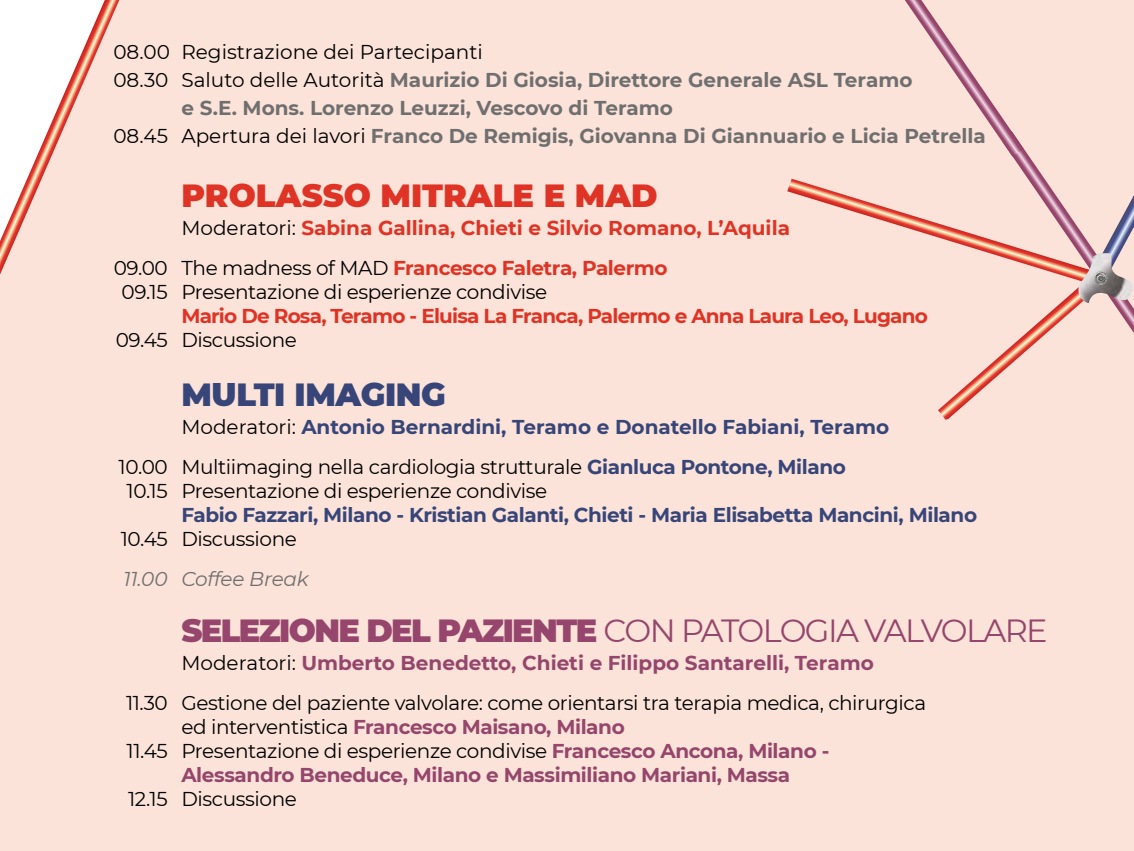
<style>
.page{position:relative;width:1134px;height:851px;background:#fff}
.page>*{position:absolute;margin:0;border:0;box-sizing:border-box;transform-origin:0 0}
.t1{font:32px "Montserrat";letter-spacing:-.05em;color:#96466c}
.t2{font:900 32px "Montserrat";color:#df3425}
.t3{font:900 32px "Montserrat";letter-spacing:-.01em;color:#374578}
.t4{font:20px/40px "Montserrat";letter-spacing:-.02em;color:#000;text-align:center}
.t5{font:700 20px "Montserrat";color:#706f6f}
.t6{font:700 20px/40px "Montserrat";color:#374578}
.t7{font:700 20px/40px "Montserrat";color:#df3425}
.t8{font:700 20px "Montserrat";letter-spacing:-.02em;color:#96466c}
.t9{font:700 20px "Montserrat";letter-spacing:-.02em;color:#374578}
.t10{font:700 20px "Montserrat";letter-spacing:-.025em;color:#df3425}
.t11{font:20px "Montserrat";color:#000}
.t12{font:italic 20px "Montserrat";letter-spacing:-.01em;color:#706f6f}
.s1{font-weight:400;color:#000}
.s2{font-weight:900}
.s3{font-weight:700;color:#96466c}
</style>
<div class="page">
<div style="left:0;top:0;width:1134px;height:850px;background:#fce3d9"></div>
<svg style="left:787px;top:0;width:347px;height:419px"></svg>
<svg style="left:0;top:0;width:119px;height:274px"></svg>
<p class="t11" style="left:113px;top:38px;width:371px">08.00 Registrazione dei Partecipanti</p>
<p class="t5" style="left:113px;top:65px;width:801px"><span class="s1">08.30 Saluto delle Autorità</span> Maurizio Di Giosia, Direttore Generale ASL Teramo</p>
<p class="t5" style="left:181px;top:93px;width:493px">e S.E. Mons. Lorenzo Leuzzi, Vescovo di Teramo</p>
<p class="t5" style="left:113px;top:121px;width:874px"><span class="s1">08.45 Apertura dei lavori</span> Franco De Remigis, Giovanna Di Giannuario e Licia Petrella</p>
<h1 class="t2" style="left:181px;top:172px;width:478px">PROLASSO MITRALE E MAD</h1>
<p class="t7" style="left:114px;top:207px;width:678px;text-indent:68px"><span class="s1">Moderatori:</span> Sabina Gallina, Chieti e Silvio Romano, L’Aquila<br><span class="s1">09.00 The madness of MAD</span> Francesco Faletra, Palermo</p>
<p class="t4" style="left:122px;top:271px;width:427px">09.15 Presentazione di esperienze condivise</p>
<p class="t10" style="left:181px;top:301px;width:748px">Mario De Rosa, Teramo - Eluisa La Franca, Palermo e Anna Laura Leo, Lugano</p>
<p class="t4" style="left:116px;top:319px;width:183px">09.45 Discussione</p>
<h1 class="t3" style="left:181px;top:370px;width:266px">MULTI IMAGING</h1>
<p class="t6" style="left:119px;top:405px;width:772px;text-indent:63px"><span class="s1">Moderatori:</span> Antonio Bernardini, Teramo e Donatello Fabiani, Teramo<br><span class="s1">10.00 Multiimaging nella cardiologia strutturale</span> Gianluca Pontone, Milano</p>
<p class="t4" style="left:127px;top:470px;width:422px">10.15 Presentazione di esperienze condivise</p>
<p class="t9" style="left:181px;top:500px;width:797px">Fabio Fazzari, Milano - Kristian Galanti, Chieti - Maria Elisabetta Mancini, Milano</p>
<p class="t4" style="left:121px;top:518px;width:178px">10.45 Discussione</p>
<p class="t12" style="left:123px;top:564px;width:187px">11.00 Coffee Break</p>
<h1 class="t1" style="left:181px;top:608px;width:868px"><span class="s2">SELEZIONE DEL PAZIENTE</span> CON PATOLOGIA VALVOLARE</h1>
<p class="t4" style="left:126px;top:642px;width:802px">Moderatori: <span class="s3">Umberto Benedetto, Chieti e Filippo Santarelli, Teramo<br></span>11.30 Gestione del paziente valvolare: come orientarsi tra terapia medica, chirurgica</p>
<p class="t8" style="left:181px;top:712px;width:445px"><span class="s1">ed interventistica</span> Francesco Maisano, Milano</p>
<p class="t4" style="left:127px;top:730px;width:704px">11.45 Presentazione di esperienze condivise <span class="s3">Francesco Ancona, Milano -</span></p>
<p class="t8" style="left:181px;top:760px;width:610px">Alessandro Beneduce, Milano e Massimiliano Mariani, Massa</p>
<p class="t4" style="left:128px;top:778px;width:170px">12.15 Discussione</p>
</div>
